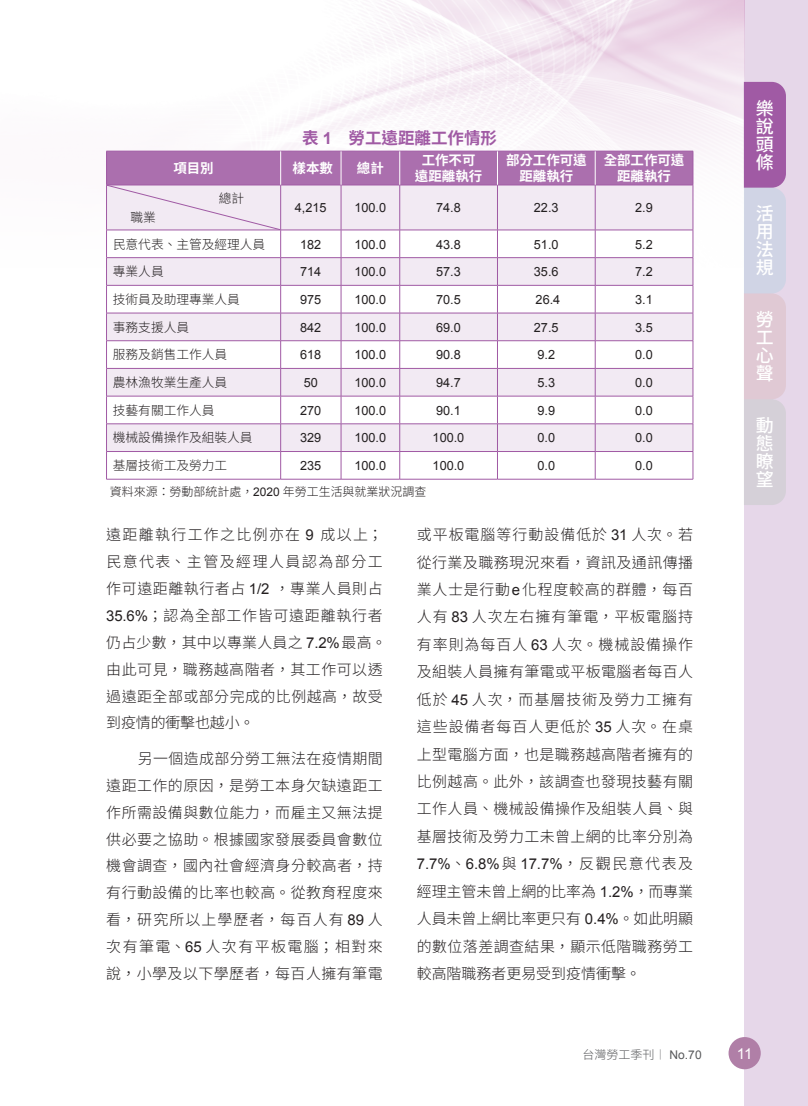
<style>
.page{position:relative;width:808px;height:1106px;background:#fff}
.page>*{position:absolute;margin:0;border:0;box-sizing:border-box;transform-origin:0 0}
.t1{font:500 18px/18px "Noto Sans CJ Ktc";color:#fff;text-align:justify}
.t2{font:700 16.5px "Noto Sans CJ Ktc";color:#a05aa4}
.N內文{font:300 15px/27.5px "Noto Sans CJ Ktc";letter-spacing:.035em;color:#231f20;text-align:justify}
.t3{font:15px "Arial";color:#fff}
.t4{font:700 13.5px/16.2px "Noto Sans CJ Ktc";color:#fff;text-align:center}
.t5{font:12.75px "Arial";color:#231f20}
.t6{font:300 12.75px "Noto Sans CJ Ktc";color:#231f20}
.t7{font:300 12px "Noto Sans CJ Ktc";color:#231f20}
.t8{font:300 12px "Noto Sans CJ Ktc";color:#57585a}
.s1{font-family:"Arial"}
.s2{font-family:"Arial";font-weight:400}
.s3{font-family:"Adobe Ming Std"}
</style>
<div class="page">
<div style="left:744px;top:0;width:64px;height:1106px;background:#e6d7e9"></div>
<img style="left:106px;top:0;width:638px;height:188px">
<svg style="left:744px;top:82px;width:42px;height:423px;background:#c9b2cd"></svg>
<div style="left:728px;top:1037px;width:33px;height:32px;background:#b07fa7;border-radius:50%"></div>
<hr style="left:106px;top:479px;width:175px;height:1px;background:#a05aa4">
<hr style="left:281px;top:479px;width:60px;height:1px;background:#a05aa4">
<hr style="left:341px;top:479px;width:59px;height:1px;background:#a05aa4">
<hr style="left:400px;top:479px;width:97px;height:1px;background:#a05aa4">
<hr style="left:497px;top:479px;width:98px;height:1px;background:#a05aa4">
<hr style="left:595px;top:479px;width:98px;height:1px;background:#a05aa4">
<svg style="left:106px;top:151px;width:588px;height:328px"></svg>
<p class="t6" style="left:131px;top:210px;width:27px">職業</p>
<p class="t2" style="left:302px;top:128px;width:196px">表 <span class="s1">1</span>　勞工遠距離工作情形</p>
<p class="t4" style="left:173px;top:160px;width:42px">項目別</p>
<p class="t4" style="left:293px;top:160px;width:42px">樣本數</p>
<p class="t4" style="left:357px;top:160px;width:28px">總計</p>
<p class="t4" style="left:422px;top:152px;width:55px">工作不可</p>
<p class="t4" style="left:415px;top:168px;width:69px">遠距離執行</p>
<p class="t4" style="left:506px;top:152px;width:82px">部分工作可遠距離執行</p>
<p class="t4" style="left:604px;top:152px;width:82px">全部工作可遠距離執行</p>
<p class="t6" style="left:219px;top:191px;width:27px">總計</p>
<p class="t5" style="left:295px;top:199px;width:33px">4,215</p>
<p class="t5" style="left:354px;top:199px;width:33px">100.0</p>
<p class="t5" style="left:436px;top:199px;width:26px">74.8</p>
<p class="t5" style="left:534px;top:199px;width:26px">22.3</p>
<p class="t5" style="left:635px;top:199px;width:19px">2.9</p>
<p class="t6" style="left:113px;top:237px;width:154px">民意代表、主管及經理人員</p>
<p class="t5" style="left:300px;top:236px;width:23px">182</p>
<p class="t5" style="left:354px;top:236px;width:33px">100.0</p>
<p class="t5" style="left:436px;top:236px;width:26px">43.8</p>
<p class="t5" style="left:534px;top:236px;width:26px">51.0</p>
<p class="t5" style="left:635px;top:236px;width:19px">5.2</p>
<p class="t6" style="left:113px;top:264px;width:52px">專業人員</p>
<p class="t5" style="left:300px;top:263px;width:23px">714</p>
<p class="t5" style="left:354px;top:263px;width:33px">100.0</p>
<p class="t5" style="left:436px;top:263px;width:26px">57.3</p>
<p class="t5" style="left:534px;top:263px;width:26px">35.6</p>
<p class="t5" style="left:635px;top:263px;width:19px">7.2</p>
<p class="t6" style="left:113px;top:292px;width:129px">技術員及助理專業人員</p>
<p class="t5" style="left:300px;top:291px;width:23px">975</p>
<p class="t5" style="left:354px;top:291px;width:33px">100.0</p>
<p class="t5" style="left:436px;top:291px;width:26px">70.5</p>
<p class="t5" style="left:536px;top:291px;width:26px">26.4</p>
<p class="t5" style="left:635px;top:291px;width:19px">3.1</p>
<p class="t6" style="left:113px;top:320px;width:78px">事務支援人員</p>
<p class="t5" style="left:300px;top:319px;width:23px">842</p>
<p class="t5" style="left:354px;top:319px;width:33px">100.0</p>
<p class="t5" style="left:436px;top:319px;width:26px">69.0</p>
<p class="t5" style="left:534px;top:319px;width:26px">27.5</p>
<p class="t5" style="left:635px;top:319px;width:19px">3.5</p>
<p class="t6" style="left:113px;top:347px;width:116px">服務及銷售工作人員</p>
<p class="t5" style="left:300px;top:346px;width:23px">618</p>
<p class="t5" style="left:354px;top:346px;width:33px">100.0</p>
<p class="t5" style="left:436px;top:346px;width:26px">90.8</p>
<p class="t5" style="left:537px;top:346px;width:19px">9.2</p>
<p class="t5" style="left:635px;top:346px;width:19px">0.0</p>
<p class="t6" style="left:113px;top:375px;width:116px">農林漁牧業生產人員</p>
<p class="t5" style="left:304px;top:374px;width:16px">50</p>
<p class="t5" style="left:354px;top:374px;width:33px">100.0</p>
<p class="t5" style="left:436px;top:374px;width:26px">94.7</p>
<p class="t5" style="left:537px;top:374px;width:19px">5.3</p>
<p class="t5" style="left:635px;top:374px;width:19px">0.0</p>
<p class="t6" style="left:113px;top:403px;width:103px">技藝有關工作人員</p>
<p class="t5" style="left:300px;top:402px;width:23px">270</p>
<p class="t5" style="left:354px;top:402px;width:33px">100.0</p>
<p class="t5" style="left:436px;top:402px;width:26px">90.1</p>
<p class="t5" style="left:537px;top:402px;width:19px">9.9</p>
<p class="t5" style="left:635px;top:402px;width:19px">0.0</p>
<p class="t6" style="left:113px;top:430px;width:141px">機械設備操作及組裝人員</p>
<p class="t5" style="left:300px;top:429px;width:23px">329</p>
<p class="t5" style="left:354px;top:429px;width:33px">100.0</p>
<p class="t5" style="left:433px;top:429px;width:33px">100.0</p>
<p class="t5" style="left:537px;top:429px;width:19px">0.0</p>
<p class="t5" style="left:635px;top:429px;width:19px">0.0</p>
<p class="t6" style="left:113px;top:458px;width:116px">基層技術工及勞力工</p>
<p class="t5" style="left:300px;top:457px;width:23px">235</p>
<p class="t5" style="left:354px;top:457px;width:33px">100.0</p>
<p class="t5" style="left:433px;top:457px;width:33px">100.0</p>
<p class="t5" style="left:537px;top:457px;width:19px">0.0</p>
<p class="t5" style="left:635px;top:457px;width:19px">0.0</p>
<p class="t7" style="left:110px;top:485px;width:318px">資料來源：勞動部統計處，<span class="s2">2020</span> 年勞工生活與就業狀況調查</p>
<p class="N內文" style="left:106px;top:521px;width:282px;line-height:26.8px;text-align:left">遠距離執行工作之比例亦在 <span class="s2">9</span> 成以上；民意代表、主管及經理人員認為部分工作可遠距離執行者占 <span class="s2">1/2</span> ，專業人員則占<br><span class="s2">35.6%</span>；認為全部工作皆可遠距離執行者仍占少數，其中以專業人員之 <span class="s2">7.2%</span>最高。由此可見，職務越高階者，其工作可以透過遠距全部或部分完成的比例越高，故受到疫情的衝擊也越小。</p>
<p class="N內文" style="left:106px;top:745px;width:278px;line-height:26.8px;text-indent:32px">另一個造成部分勞工無法在疫情期間遠距工作的原因，是勞工本身欠缺遠距工作所需設備與數位能力，而雇主又無法提供必要之協助。根據國家發展委員會數位機會調查，國內社會經濟身分較高者，持有行動設備的比率也較高。從教育程度來看，研究所以上學歷者，每百人有 <span class="s2">89</span> 人次有筆電、<span class="s2">65</span> 人次有平板電腦；相對來說，小學及以下學歷者，每百人擁有筆電</p>
<p class="N內文" style="left:417px;top:521px;width:278px">或平板電腦等行動設備低於 <span class="s2">31</span> 人次。若從行業及職務現況來看，資訊及通訊傳播業人士是行動<span class="s2">e</span>化程度較高的群體，每百人有 <span class="s2">83</span> 人次左右擁有筆電，平板電腦持有率則為每百人 <span class="s2">63</span> 人次。機械設備操作及組裝人員擁有筆電或平板電腦者每百人低於 <span class="s2">45</span> 人次，而基層技術及勞力工擁有這些設備者每百人更低於 <span class="s2">35</span> 人次。在桌上型電腦方面，也是職務越高階者擁有的比例越高。此外，該調查也發現技藝有關工作人員、機械設備操作及組裝人員、與基層技術及勞力工未曾上網的比率分別為<span class="s2">7.7%</span>、<span class="s2">6.8%</span>與 <span class="s2">17.7%</span>，反觀民意代表及經理主管未曾上網的比率為 <span class="s2">1.2%</span>，而專業人員未曾上網比率更只有 <span class="s2">0.4%</span>。如此明顯的數位落差調查結果，顯示低階職務勞工較高階職務者更易受到疫情衝擊。</p>
<p class="t1" style="left:756px;top:99px;width:19px">樂說頭條</p>
<p class="t1" style="left:756px;top:205px;width:19px">活用法規</p>
<p class="t1" style="left:756px;top:311px;width:19px">勞工心聲</p>
<p class="t1" style="left:756px;top:417px;width:19px">動態瞭望</p>
<p class="t8" style="left:583px;top:1047px;width:121px">台灣勞工季刊<span class="s3">｜</span> <span class="s2">No.70</span></p>
<p class="t3" style="left:737px;top:1043px;width:17px">11</p>
</div>
